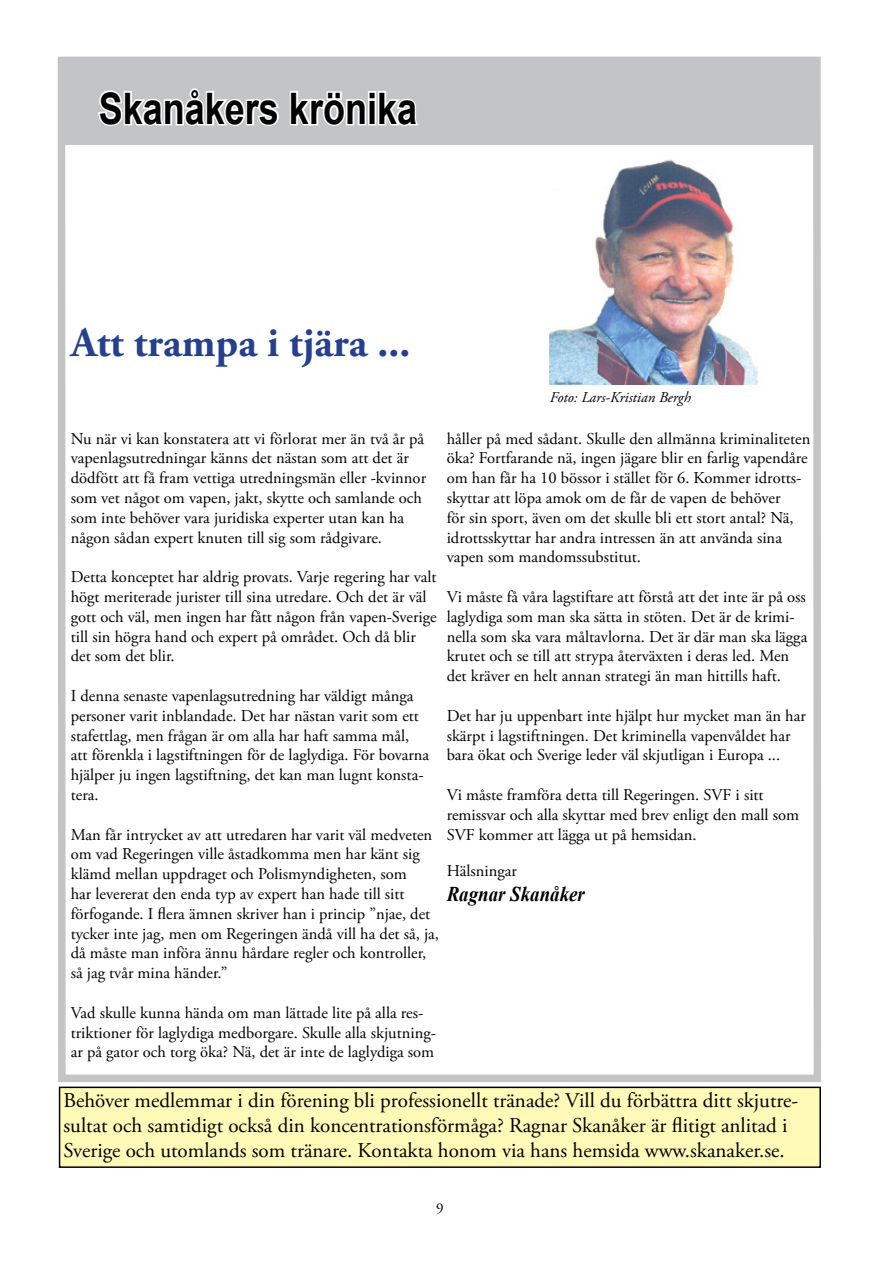
<style>
.page{position:relative;width:893px;height:1263px;background:#fff}
.page>*{position:absolute;margin:0;border:0;box-sizing:border-box;transform-origin:0 0}
.t1{font:700 43.35px "Arial";color:#000;scale:.83 1}
.t2{font:700 42px "Adobe Garamond Pro";color:#25408e}
.t3{font:21px/25.2px "Adobe Garamond Pro";color:#000}
.t4{font:italic 700 21px "Times New Roman";color:#000;scale:.9 1}
.t5{font:16.5px/19.8px "Adobe Garamond Pro";color:#000}
.t6{font:italic 15px "Adobe Garamond Pro";color:#000}
.t7{font:15px "Adobe Garamond Pro";color:#000}
</style>
<div class="page">
<div style="left:62px;top:64px;width:755px;height:81px;background:#c2c4c6"></div>
<svg style="left:98px;top:88px;width:320px;height:38px"></svg>
<div style="left:58px;top:57px;width:763px;height:1025px;border:7px solid #c2c4c6"></div>
<div style="left:60px;top:1087px;width:760px;height:80px;background:#fffab8"></div>
<div style="left:59px;top:1087px;width:762px;height:81px;border:1px solid #000"></div>
<img style="left:550px;top:160px;width:208px;height:225px">
<h1 class="t1" style="left:99px;top:83px;width:385px">Skanåkers krönika</h1>
<h2 class="t2" style="left:71px;top:327px;width:341px">Att trampa i tjära ...</h2>
<p class="t6" style="left:550px;top:391px;width:142px">Foto: Lars-Kristian Bergh</p>
<p class="t5" style="left:71px;top:430px;width:357px">Nu när vi kan konstatera att vi förlorat mer än två år på vapenlagsutredningar känns det nästan som att det är dödfött att få fram vettiga utredningsmän eller -kvinnor som vet något om vapen, jakt, skytte och samlande och som inte behöver vara juridiska experter utan kan ha någon sådan expert knuten till sig som rådgivare.</p>
<p class="t5" style="left:71px;top:569px;width:367px">Detta konceptet har aldrig provats. Varje regering har valt högt meriterade jurister till sina utredare. Och det är väl gott och väl, men ingen har fått någon från vapen-Sverige till sin högra hand och expert på området. Och då blir det som det blir.</p>
<p class="t5" style="left:71px;top:687px;width:360px">I denna senaste vapenlagsutredning har väldigt många personer varit inblandade. Det har nästan varit som ett stafettlag, men frågan är om alla har haft samma mål, att förenkla i lagstiftningen för de laglydiga. För bovarna hjälper ju ingen lagstiftning, det kan man lugnt konsta&shy;tera.</p>
<p class="t5" style="left:71px;top:826px;width:370px">Man får intrycket av att utredaren har varit väl medveten om vad Regeringen ville åstadkomma men har känt sig klämd mellan uppdraget och Polismyndigheten, som<br>har levererat den enda typ av expert han hade till sitt förfogande. I era ämnen skriver han i princip ”njae, det tycker inte jag, men om Regeringen ändå vill ha det så, ja, då måste man införa ännu hårdare regler och kontroller, så jag tvår mina händer.”</p>
<p class="t5" style="left:71px;top:1004px;width:367px">Vad skulle kunna hända om man lättade lite på alla res&shy;triktioner för laglydiga medborgare. Skulle alla skjutning&shy;ar på gator och torg öka? Nä, det är inte de laglydiga som</p>
<p class="t5" style="left:446px;top:430px;width:365px">håller på med sådant. Skulle den allmänna kriminaliteten öka? Fortfarande nä, ingen jägare blir en farlig vapendåre om han får ha 10 bössor i stället för 6. Kommer idrotts&shy;skyttar att löpa amok om de får de vapen de behöver<br>för sin sport, även om det skulle bli ett stort antal? Nä, idrottsskyttar har andra intressen än att använda sina vapen som mandomssubstitut.</p>
<p class="t5" style="left:446px;top:588px;width:362px">Vi måste få våra lagstiftare att förstå att det inte är på oss laglydiga som man ska sätta in stöten. Det är de krimi&shy;nella som ska vara måltavlorna. Det är där man ska lägga krutet och se till att strypa återväxten i deras led. Men det kräver en helt annan strategi än man hittills haft.</p>
<p class="t5" style="left:446px;top:707px;width:361px">Det har ju uppenbart inte hjälpt hur mycket man än har skärpt i lagstiftningen. Det kriminella vapenvåldet har bara ökat och Sverige leder väl skjutligan i Europa ...</p>
<p class="t5" style="left:446px;top:786px;width:354px">Vi måste framföra detta till Regeringen. SVF i sitt remissvar och alla skyttar med brev enligt den mall som<br>SVF kommer att lägga ut på hemsidan.</p>
<p class="t5" style="left:446px;top:862px;width:72px">Hälsningar</p>
<p class="t4" style="left:446px;top:886px;width:155px">Ragnar Skanåker</p>
<p class="t3" style="left:63px;top:1090px;width:736px">Behöver medlemmar i din förening bli professionellt tränade? Vill du förbättra ditt skjutre&shy;sultat och samtidigt också din koncentrationsförmåga? Ragnar Skanåker är itigt anlitad i<br>Sverige och utomlands som tränare. Kontakta honom via hans hemsida www.skanaker.se.</p>
<p class="t7" style="left:436px;top:1202px;width:9px">9</p>
</div>
